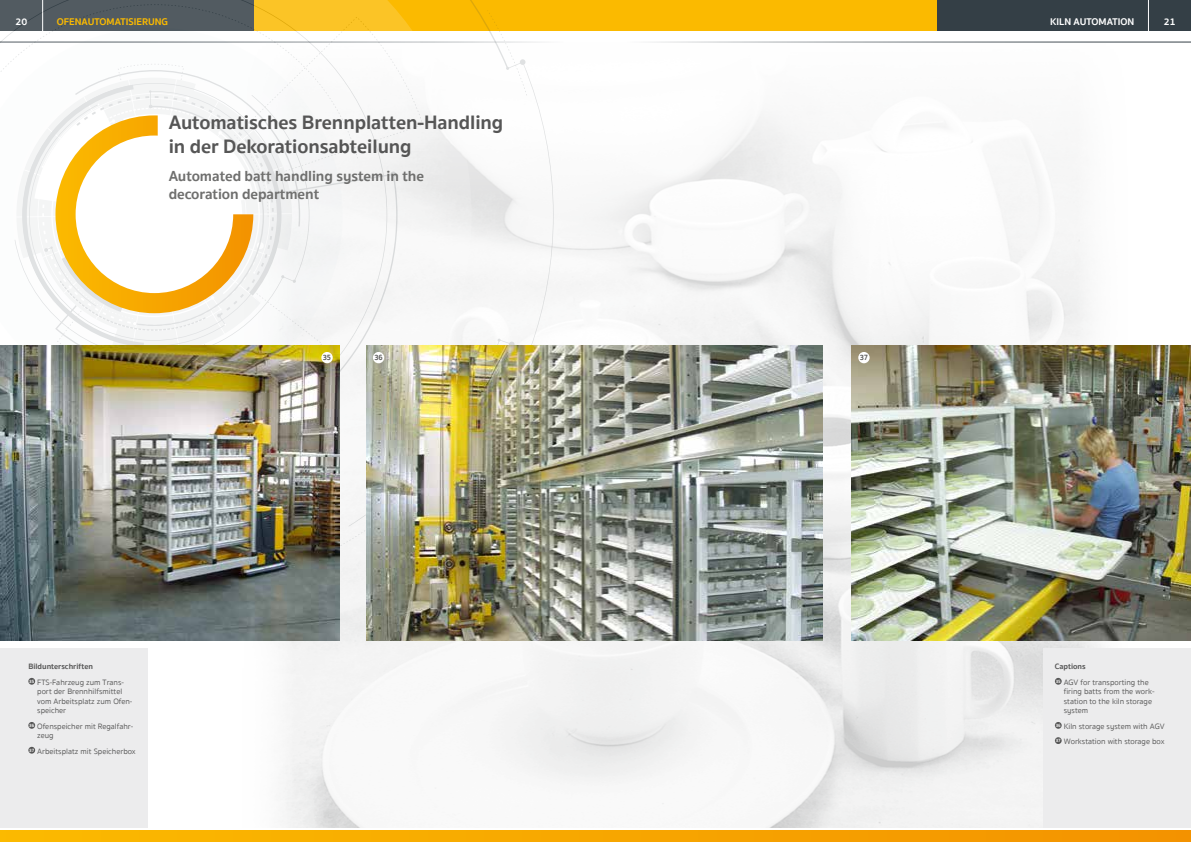
<style>
.page{position:relative;width:1191px;height:842px;background:#fff}
.page>*{position:absolute;margin:0;border:0;box-sizing:border-box;transform-origin:0 0}
.t1{font:700 20px/24px "Sukhumvit Set";letter-spacing:-.005em;color:#565656}
.t2{font:700 15px/18px "Sukhumvit Set";letter-spacing:-.005em;color:#6f6f6e}
.t3{font:700 10px "Sukhumvit Set";color:#fbba00}
.t4{font:700 10px "Sukhumvit Set";color:#fff}
.t5{font:8px/9.6px "Sukhumvit Set Text";color:#565656}
.t6{font:700 8px "Sukhumvit Set";color:#565656}
.t7{font:700 8px "Sukhumvit Set";color:#565656;scale:.9 1}
</style>
<div class="page">
<div style="left:0;top:0;width:970px;height:31px;background:#fbba00"></div>
<div style="left:937px;top:0;width:254px;height:31px;background:#343f46"></div>
<hr style="left:627px;top:42px;width:564px;height:1px;background:#343f46">
<hr style="left:1148px;top:0;width:1px;height:35px;background:#fff">
<hr style="left:0;top:42px;width:564px;height:1px;background:#343f46">
<svg style="left:0;top:831px;width:1191px;height:11px"></svg>
<img style="left:282px;top:116px;width:852px;height:712px">
<div style="left:339px;top:526px;width:27px;height:60px;background:#f4f4f4"></div>
<svg style="left:9px;top:0;width:544px;height:526px"></svg>
<div style="left:0;top:649px;width:147px;height:179px;background:#ececed"></div>
<div style="left:1043px;top:649px;width:148px;height:179px;background:#ececed"></div>
<div style="left:28px;top:678px;width:7px;height:7px;background:#565656;border-radius:50%"></div>
<div style="left:28px;top:722px;width:7px;height:7px;background:#565656;border-radius:50%"></div>
<div style="left:28px;top:747px;width:7px;height:7px;background:#565656;border-radius:50%"></div>
<div style="left:1054px;top:678px;width:7px;height:7px;background:#565656;border-radius:50%"></div>
<div style="left:1054px;top:722px;width:7px;height:7px;background:#565656;border-radius:50%"></div>
<div style="left:1054px;top:737px;width:7px;height:7px;background:#565656;border-radius:50%"></div>
<img style="left:0;top:346px;width:339px;height:295px">
<img style="left:851px;top:346px;width:340px;height:295px">
<img style="left:366px;top:346px;width:456px;height:295px">
<div style="left:321px;top:352px;width:12px;height:11px;background:#fff;border-radius:50%"></div>
<div style="left:373px;top:352px;width:11px;height:11px;background:#fff;border-radius:50%"></div>
<div style="left:858px;top:352px;width:11px;height:11px;background:#fff;border-radius:50%"></div>
<p class="t4" style="left:15px;top:14px;width:13px">20</p>
<p class="t4" style="left:1050px;top:14px;width:85px">KILN AUTOMATION</p>
<p class="t4" style="left:1163px;top:14px;width:13px">21</p>
<p class="t3" style="left:57px;top:14px;width:113px">OFENAUTOMATISIERUNG</p>
<h1 class="t1" style="left:169px;top:111px;width:336px">Automatisches Brennplatten-Handling in der Dekorationsabteilung</h1>
<h2 class="t2" style="left:169px;top:167px;width:257px">Automated batt handling system in the decoration department</h2>
<p class="t6" style="left:28px;top:661px;width:66px">Bildunterschriften</p>
<p class="t5" style="left:37px;top:677px;width:96px;text-indent:-8px"><sup>35</sup> FTS-Fahrzeug zum Trans&shy;port der Brennhilfsmittel vom Arbeitsplatz zum Ofen&shy;speicher</p>
<p class="t5" style="left:37px;top:721px;width:98px;text-indent:-8px"><sup>36</sup> Ofenspeicher mit Regalfahr&shy;zeug</p>
<p class="t5" style="left:29px;top:746px;width:108px"><sup>37</sup> Arbeitsplatz mit Speicherbox</p>
<p class="t7" style="left:323px;top:351px;width:11px">35</p>
<p class="t7" style="left:374px;top:351px;width:11px">36</p>
<p class="t7" style="left:859px;top:351px;width:11px">37</p>
<p class="t6" style="left:1054px;top:661px;width:32px">Captions</p>
<p class="t5" style="left:1063px;top:677px;width:92px;text-indent:-8px"><sup>35</sup> AGV for transporting the firing batts from the work&shy;station to the kiln storage system</p>
<p class="t5" style="left:1055px;top:719px;width:110px;line-height:15.3px"><sup>36</sup> Kiln storage system with AGV<br><sup>37</sup> Workstation with storage box</p>
</div>
